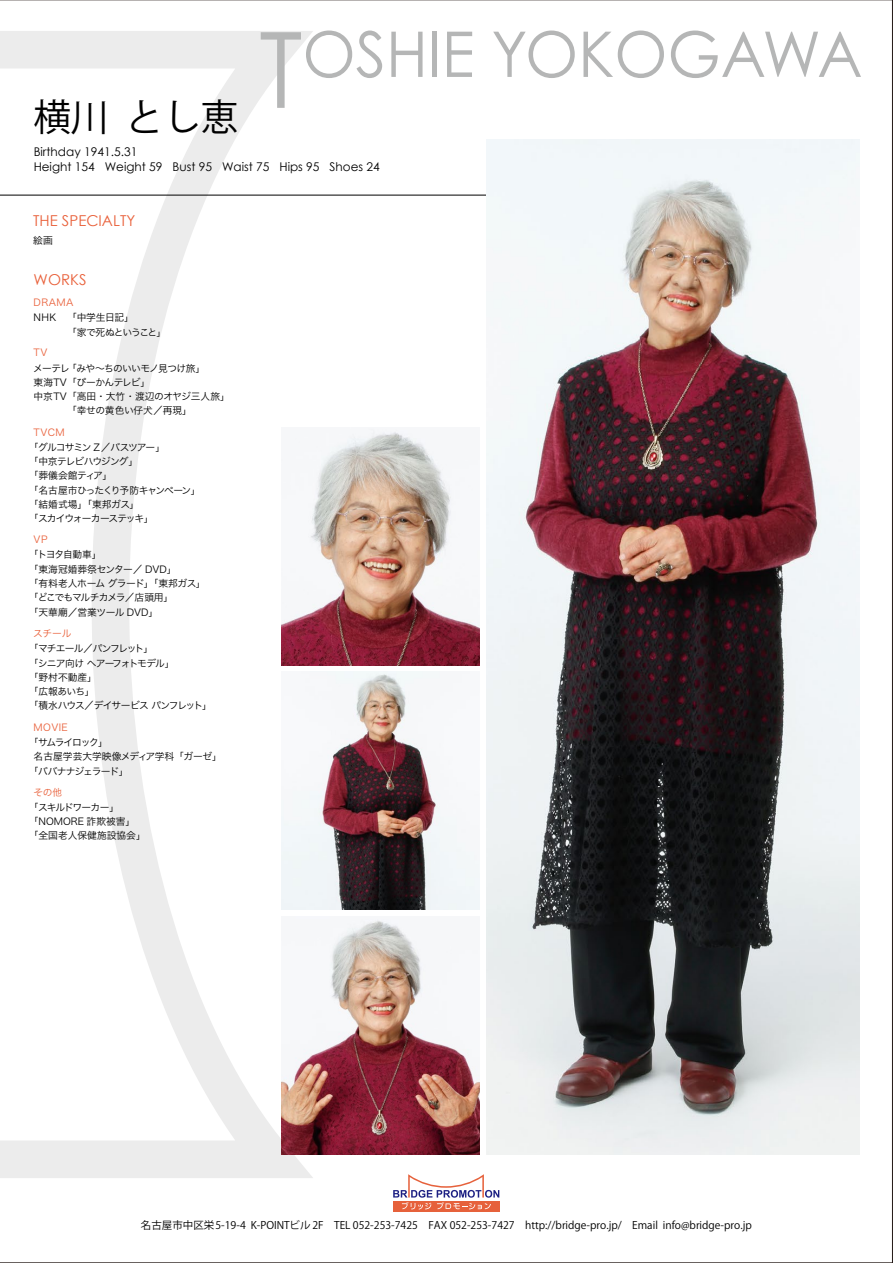
<style>
.page{position:relative;width:893px;height:1263px;background:#fff}
.page>*{position:absolute;margin:0;border:0;box-sizing:border-box;transform-origin:0 0}
.t1{font:63px "Century Gothic";color:#b5b6b6}
.t2{font:37.5px "Koz Go Pro";color:#000}
.t3{font:15px "Century Gothic";color:#e9613b}
.t4{font:12px/15px "Century Gothic";color:#000}
.t5{font:10.5px "Koz Go Pro";color:#000}
.t6{font:9.75px/14.2px "Hira Kaku Pro W3";letter-spacing:-.085em;color:#000}
.t7{font:9.75px/14.2px "Hira Kaku Pro W3";letter-spacing:-.06em;color:#000}
.t8{font:9.75px/14.2px "Hira Kaku Pro W3";color:#000}
.t9{font:9.75px/14.2px "Hira Kaku Pro W3";letter-spacing:-.02em;color:#000}
.t10{font:9.75px "Hira Kaku Pro W3";letter-spacing:.04em;color:#e9613b}
.t11{font:9.75px "Hira Kaku Pro W3";letter-spacing:-.03em;color:#000}
.t12{font:9.75px "Hira Kaku Pro W3";letter-spacing:-.095em;color:#000}
.t13{font:9.75px "Hira Kaku Pro W3";letter-spacing:-.135em;color:#000}
.s1{font-size:105.3px}
</style>
<div class="page">
<svg style="left:2px;top:31px;width:352px;height:1147px"></svg>
<svg style="left:393px;top:1209px;width:106px;height:2px"></svg>
<svg style="left:393px;top:1174px;width:106px;height:35px"></svg>
<hr style="left:0;top:195px;width:512px;height:1px;background:#000">
<img style="left:282px;top:427px;width:198px;height:238px">
<img style="left:486px;top:140px;width:374px;height:1014px">
<img style="left:282px;top:672px;width:198px;height:238px">
<img style="left:282px;top:916px;width:198px;height:238px">
<h2 class="t2" style="left:33px;top:93px;width:206px">横川 とし恵</h2>
<h1 class="t1" style="left:259px;top:16px;width:605px"><span class="s1">T</span>OSHIE YOKOGAWA</h1>
<p class="t4" style="left:34px;top:144px;width:348px">Birthday 1941.5.31<br>Height 154 Weight 59 Bust 95 Waist 75 Hips 95 Shoes 24</p>
<h3 class="t3" style="left:33px;top:211px;width:104px">THE SPECIALTY</h3>
<p class="t7" style="left:33px;top:232px;width:21px">絵画</p>
<h3 class="t3" style="left:34px;top:271px;width:54px">WORKS</h3>
<p class="t10" style="left:34px;top:294px;width:41px">DRAMA</p>
<p class="t7" style="left:67px;top:310px;width:101px;text-indent:-33px">NHK 「中学生日記」<br>「家で死ぬということ」</p>
<p class="t9" style="left:33px;top:360px;width:198px">メーテレ<br>東海TV「ぴーかんテレビ」<br>中京TV「高田・大竹・渡辺のオヤジ三人旅」</p>
<p class="t10" style="left:34px;top:344px;width:15px">TV</p>
<p class="t7" style="left:67px;top:360px;width:140px">「みや～ちのいいモノ見つけ旅」</p>
<p class="t11" style="left:67px;top:402px;width:126px">「幸せの黄色い仔犬／再現」</p>
<p class="t10" style="left:34px;top:423px;width:33px">TVCM</p>
<p class="t6" style="left:29px;top:439px;width:173px">「グルコサミン Z ／バスツアー」<br>「中京テレビハウジング」<br>「葬儀会館ティア」<br>「名古屋市ひったくり予防キャンペーン」「結婚式場」「東邦ガス」<br>「スカイウォーカーステッキ」</p>
<p class="t10" style="left:34px;top:531px;width:15px">VP</p>
<p class="t7" style="left:29px;top:547px;width:178px">「トヨタ自動車」<br>「東海冠婚葬祭センター／ DVD」<br>「有料老人ホーム グラード」「東邦ガス」「どこでもマルチカメラ／店頭用」<br>「天華廟／営業ツール DVD」</p>
<p class="t10" style="left:33px;top:625px;width:40px">スチール</p>
<p class="t6" style="left:29px;top:641px;width:185px">「マチエール／パンフレット」<br>「シニア向け ヘアーフォトモデル」<br>「野村不動産」<br>「広報あいち」<br>「積水ハウス／デイサービス パンフレット」</p>
<p class="t10" style="left:34px;top:718px;width:36px">MOVIE</p>
<p class="t13" style="left:29px;top:734px;width:80px">「サムライロック」</p>
<p class="t8" style="left:34px;top:749px;width:190px">名古屋学芸大学映像メディア学科「ガーゼ」</p>
<p class="t12" style="left:29px;top:762px;width:101px">「ババナナジェラード」</p>
<p class="t10" style="left:33px;top:783px;width:31px">その他</p>
<p class="t8" style="left:29px;top:799px;width:118px">「スキルドワーカー」「NOMORE 詐欺被害」「全国老人保健施設協会」</p>
<p class="t5" style="left:141px;top:1218px;width:612px">名古屋市中区栄5-19-4 K-POINTビル 2F　TEL 052-253-7425　FAX 052-253-7427　http://bridge-pro.jp/　Email info@bridge-pro.jp</p>
</div>
